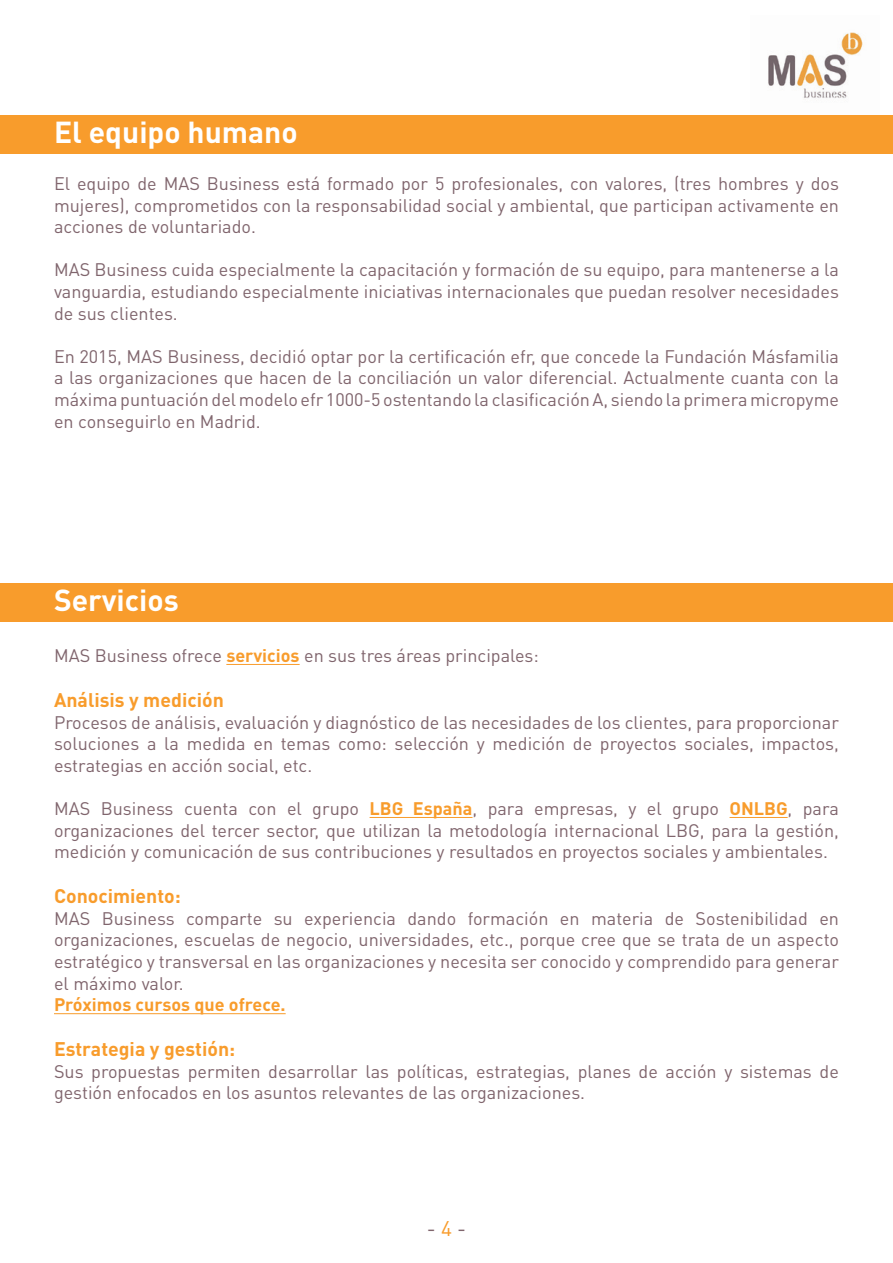
<style>
.page{position:relative;width:893px;height:1263px;background:#fff}
.page>*{position:absolute;margin:0;border:0;box-sizing:border-box;transform-origin:0 0}
.t1{font:700 30px "DIN Pro";color:#fff}
.t2{font:21px "DIN Pro";color:#80656d}
.t3{font:700 19.5px "DIN Pro";color:#f89c2c}
.t4{font:18px/21.6px "DIN Pro";color:#80656d;text-align:justify}
.t5{font:700 18px "DIN Pro";color:#f89c2c}
.s1{font-weight:700;color:#f89c2c}
.s2{color:#f89c2c}
</style>
<div class="page">
<img style="left:768px;top:32px;width:95px;height:66px">
<div style="left:0;top:115px;width:893px;height:39px;background:#f89c2c"></div>
<div style="left:0;top:583px;width:893px;height:39px;background:#f89c2c"></div>
<hr style="left:226px;top:664px;width:74px;height:1px;background:#f89c2c">
<hr style="left:370px;top:817px;width:102px;height:1px;background:#f89c2c">
<hr style="left:730px;top:817px;width:58px;height:1px;background:#f89c2c">
<hr style="left:54px;top:1013px;width:232px;height:1px;background:#f89c2c">
<h1 class="t1" style="left:54px;top:111px;width:245px">El equipo humano</h1>
<p class="t4" style="left:54px;top:172px;width:786px">El equipo de MAS Business está formado por 5 profesionales, con valores, (tres hombres y dos mujeres), comprometidos con la responsabilidad social y ambiental, que participan activamente en acciones de voluntariado.</p>
<p class="t4" style="left:54px;top:258px;width:786px">MAS Business cuida especialmente la capacitación y formación de su equipo, para mantenerse a la vanguardia, estudiando especialmente iniciativas internacionales que puedan resolver necesidades de sus clientes.</p>
<p class="t4" style="left:54px;top:345px;width:786px">En 2015, MAS Business, decidió optar por la certificación efr, que concede la Fundación Másfamilia a las organizaciones que hacen de la conciliación un valor diferencial. Actualmente cuanta con la máxima puntuación del modelo efr 1000-5 ostentando la clasificación A, siendo la primera micropyme en conseguirlo en Madrid.</p>
<h1 class="t1" style="left:54px;top:579px;width:126px">Servicios</h1>
<p class="t4" style="left:54px;top:644px;width:486px">MAS Business ofrece <span class="s1">servicios</span> en sus tres áreas principales:</p>
<p class="t3" style="left:54px;top:687px;width:171px">Análisis y medición</p>
<p class="t4" style="left:54px;top:711px;width:786px">Procesos de análisis, evaluación y diagnóstico de las necesidades de los clientes, para proporcionar soluciones a la medida en temas como: selección y medición de proyectos sociales, impactos, estrategias en acción social, etc.</p>
<p class="t4" style="left:54px;top:797px;width:786px">MAS Business cuenta con el grupo <span class="s1">LBG España</span>, para empresas, y el grupo <span class="s1">ONLBG</span>, para organizaciones del tercer sector, que utilizan la metodología internacional LBG, para la gestión, medición y comunicación de sus contribuciones y resultados en proyectos sociales y ambientales.</p>
<p class="t3" style="left:54px;top:883px;width:128px">Conocimiento:</p>
<p class="t4" style="left:54px;top:907px;width:786px">MAS Business comparte su experiencia dando formación en materia de Sostenibilidad en organizaciones, escuelas de negocio, universidades, etc., porque cree que se trata de un aspecto estratégico y transversal en las organizaciones y necesita ser conocido y comprendido para generar el máximo valor.</p>
<p class="t5" style="left:54px;top:992px;width:233px">Próximos cursos que ofrece.</p>
<p class="t3" style="left:54px;top:1036px;width:183px">Estrategia y gestión:</p>
<p class="t4" style="left:54px;top:1060px;width:786px">Sus propuestas permiten desarrollar las políticas, estrategias, planes de acción y sistemas de gestión enfocados en los asuntos relevantes de las organizaciones.</p>
<p class="t2" style="left:427px;top:1214px;width:41px">- <span class="s2">4</span> -</p>
</div>
